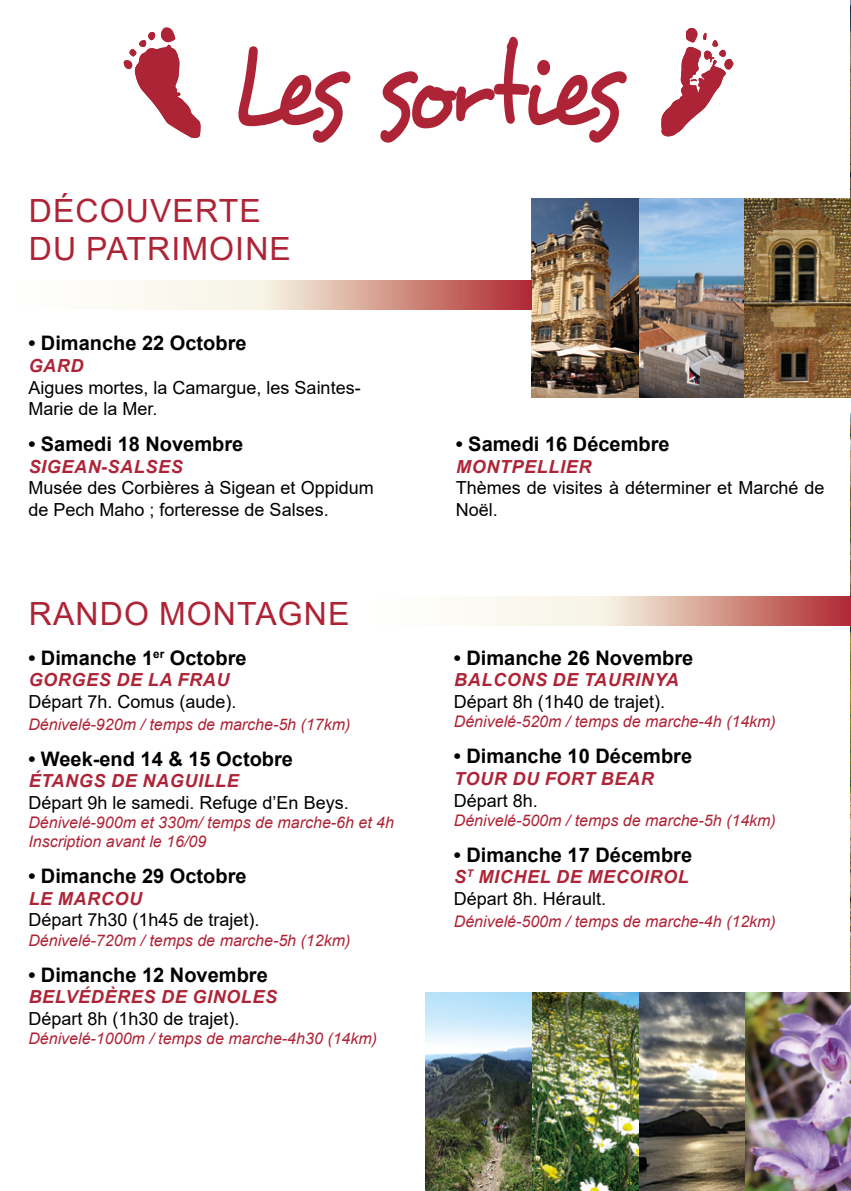
<style>
.page{position:relative;width:851px;height:1191px;background:#fff}
.page>*{position:absolute;margin:0;border:0;box-sizing:border-box;transform-origin:0 0}
.t1{font:115.2px "Desyrel";letter-spacing:-.09em;color:#ae2437;scale:.83 1}
.t2{font:32px/38.4px "Arial";letter-spacing:.035em;color:#ae2437}
.t3{font:700 20px "Arial";color:#000}
.t4{font:18px/21.6px "Arial";color:#000}
.t5{font:italic 700 18px/21.6px "Arial";letter-spacing:.035em;color:#ae2437}
.t6{font:italic 16px/19.2px "Arial";color:#ae2437}
.s1{font-weight:400;font-style:normal;color:#000}
</style>
<div class="page">
<img style="left:850px;top:0;width:1px;height:198px">
<img style="left:850px;top:397px;width:1px;height:198px">
<img style="left:850px;top:595px;width:1px;height:199px">
<img style="left:850px;top:794px;width:1px;height:198px">
<img style="left:425px;top:992px;width:425px;height:199px">
<svg style="left:124px;top:27px;width:77px;height:112px"></svg>
<div style="left:129px;top:49px;width:8px;height:7px;background:#ae2437;border-radius:50%"></div>
<svg style="left:661px;top:28px;width:72px;height:108px"></svg>
<img style="left:531px;top:198px;width:319px;height:199px">
<svg style="left:111px;top:281px;width:420px;height:28px;background:#e0b6ac"></svg>
<svg style="left:464px;top:597px;width:386px;height:28px;background:#e0b6ac"></svg>
<h1 class="t1" style="left:229px;top:16px;width:473px">Les sorties</h1>
<h2 class="t2" style="left:29px;top:191px;width:263px">DÉCOUVERTE<br>DU PATRIMOINE</h2>
<p class="t3" style="left:28px;top:329px;width:220px">• Dimanche 22 Octobre</p>
<p class="t5" style="left:29px;top:355px;width:56px">GARD</p>
<p class="t4" style="left:28px;top:376px;width:334px">Aigues mortes, la Camargue, les Saintes-<br>Marie de la Mer.</p>
<p class="t3" style="left:28px;top:430px;width:216px">• Samedi 18 Novembre</p>
<p class="t5" style="left:29px;top:456px;width:155px">SIGEAN-SALSES</p>
<p class="t4" style="left:28px;top:477px;width:347px">Musée des Corbières à Sigean et Oppidum de Pech Maho ; forteresse de Salses.</p>
<h2 class="t2" style="left:29px;top:594px;width:322px">RANDO MONTAGNE</h2>
<p class="t3" style="left:28px;top:643px;width:220px">• Dimanche 1<sup>er</sup> Octobre</p>
<p class="t5" style="left:29px;top:670px;width:202px">GORGES DE LA FRAU</p>
<p class="t4" style="left:28px;top:690px;width:210px">Départ 7h. Comus (aude).</p>
<p class="t6" style="left:28px;top:714px;width:323px">Dénivelé-920m / temps de marche-5h (17km)</p>
<p class="t3" style="left:28px;top:744px;width:266px">• Week-end 14 &amp; 15 Octobre</p>
<p class="t5" style="left:29px;top:770px;width:212px">ÉTANGS DE NAGUILLE</p>
<p class="t4" style="left:28px;top:791px;width:322px">Départ 9h le samedi. Refuge d’En Beys.</p>
<p class="t6" style="left:28px;top:813px;width:367px">Dénivelé-900m et 330m/ temps de marche-6h et 4h<br>Inscription avant le 16/09</p>
<p class="t3" style="left:28px;top:862px;width:220px">• Dimanche 29 Octobre</p>
<p class="t5" style="left:29px;top:888px;width:115px">LE MARCOU</p>
<p class="t4" style="left:28px;top:909px;width:233px">Départ 7h30 (1h45 de trajet).</p>
<p class="t6" style="left:28px;top:930px;width:323px">Dénivelé-720m / temps de marche-5h (12km)</p>
<p class="t3" style="left:28px;top:960px;width:241px">• Dimanche 12 Novembre</p>
<p class="t5" style="left:29px;top:986px;width:250px">BELVÉDÈRES DE GINOLES</p>
<p class="t4" style="left:28px;top:1007px;width:213px">Départ 8h (1h30 de trajet).</p>
<p class="t6" style="left:28px;top:1029px;width:350px">Dénivelé-1000m / temps de marche-4h30 (14km)</p>
<p class="t3" style="left:455px;top:430px;width:215px">• Samedi 16 Décembre</p>
<p class="t5" style="left:456px;top:456px;width:137px">MONTPELLIER</p>
<p class="t4" style="left:455px;top:477px;width:370px">Thèmes de visites à déterminer et Marché de<br>Noël.</p>
<p class="t3" style="left:454px;top:643px;width:241px">• Dimanche 26 Novembre</p>
<p class="t5" style="left:454px;top:670px;width:226px">BALCONS DE TAURINYA</p>
<p class="t4" style="left:454px;top:691px;width:213px">Départ 8h (1h40 de trajet).</p>
<p class="t6" style="left:454px;top:712px;width:323px">Dénivelé-520m / temps de marche-4h (14km)</p>
<p class="t3" style="left:454px;top:742px;width:240px">• Dimanche 10 Décembre</p>
<p class="t5" style="left:454px;top:768px;width:201px">TOUR DU FORT BEAR</p>
<p class="t4" style="left:454px;top:789px;width:86px">Départ 8h.</p>
<p class="t6" style="left:454px;top:810px;width:323px">Dénivelé-500m / temps de marche-5h (14km)</p>
<p class="t3" style="left:454px;top:840px;width:240px">• Dimanche 17 Décembre</p>
<p class="t5" style="left:454px;top:866px;width:236px">S<sup>T</sup> MICHEL DE MECOIROL<br><span class="s1">Départ 8h. Hérault.</span></p>
<p class="t6" style="left:454px;top:911px;width:323px">Dénivelé-500m / temps de marche-4h (12km)</p>
</div>
